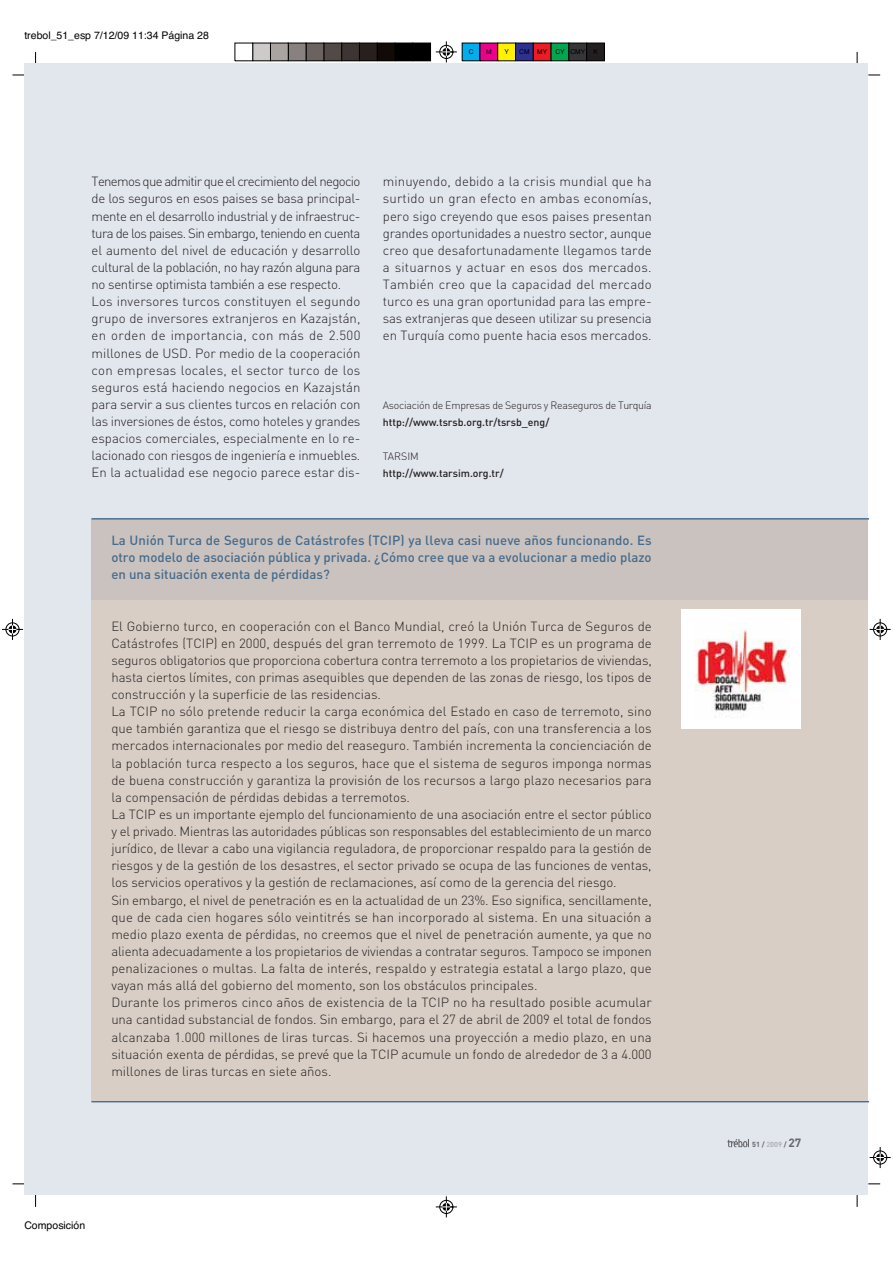
<style>
.page{position:relative;width:893px;height:1263px;background:#fff}
.page>*{position:absolute;margin:0;border:0;box-sizing:border-box;transform-origin:0 0}
.t1{font:300 13.2px/17.1px "DIN";color:#231f20}
.t2{font:500 13.2px/17.1px "DIN";color:#466b8c;text-align:justify}
.t3{font:500 10.5px "DIN";color:#231f20}
.t4{font:300 10.5px "DIN";letter-spacing:-.02em;color:#231f20}
.t5{font:10.5px "Helvetica";color:#000}
.t6{font:700 7.2px "DIN";color:#67686b}
.t7{font:6.6px "Helvetica";color:#000}
.s1{font-weight:500;color:#aeb0b3}
.s2{color:#aeb0b3}
.s3{font-size:11.85px}
</style>
<div class="page">
<svg style="left:35px;top:1195px;width:1px;height:12px"></svg>
<svg style="left:35px;top:52px;width:1px;height:12px"></svg>
<svg style="left:868px;top:75px;width:12px;height:1px"></svg>
<svg style="left:857px;top:52px;width:1px;height:12px"></svg>
<svg style="left:868px;top:1184px;width:12px;height:1px"></svg>
<svg style="left:857px;top:1195px;width:1px;height:12px"></svg>
<svg style="left:436px;top:41px;width:21px;height:21px"></svg>
<svg style="left:436px;top:1196px;width:21px;height:21px"></svg>
<svg style="left:2px;top:619px;width:21px;height:21px"></svg>
<svg style="left:869px;top:619px;width:22px;height:21px"></svg>
<svg style="left:869px;top:1147px;width:22px;height:21px"></svg>
<div style="left:413px;top:43px;width:17px;height:18px;background:#000"></div>
<div style="left:413px;top:43px;width:18px;height:18px;border:1px solid #000"></div>
<div style="left:395px;top:43px;width:18px;height:18px;background:#000"></div>
<div style="left:377px;top:43px;width:18px;height:18px;background:#110a07"></div>
<div style="left:377px;top:43px;width:18px;height:18px;border:1px solid #000"></div>
<div style="left:359px;top:43px;width:18px;height:18px;background:#27201e"></div>
<div style="left:359px;top:43px;width:18px;height:18px;border:1px solid #000"></div>
<div style="left:342px;top:43px;width:17px;height:18px;background:#3c3533"></div>
<div style="left:341px;top:43px;width:18px;height:18px;border:1px solid #000"></div>
<div style="left:324px;top:43px;width:18px;height:18px;background:#524a47"></div>
<div style="left:324px;top:43px;width:18px;height:18px;border:1px solid #000"></div>
<div style="left:306px;top:43px;width:18px;height:18px;background:#6c6361"></div>
<div style="left:306px;top:43px;width:18px;height:18px;border:1px solid #000"></div>
<div style="left:288px;top:43px;width:18px;height:18px;background:#89817f"></div>
<div style="left:288px;top:43px;width:18px;height:18px;border:1px solid #000"></div>
<div style="left:270px;top:43px;width:18px;height:18px;background:#a9a3a1"></div>
<div style="left:270px;top:43px;width:18px;height:18px;border:1px solid #000"></div>
<div style="left:253px;top:43px;width:17px;height:18px;background:#cecac9"></div>
<div style="left:252px;top:43px;width:19px;height:18px;border:1px solid #000"></div>
<div style="left:235px;top:43px;width:18px;height:18px;border:1px solid #000"></div>
<div style="left:462px;top:43px;width:18px;height:18px;background:#00aeef"></div>
<div style="left:462px;top:43px;width:18px;height:18px;border:1px solid #000"></div>
<div style="left:480px;top:43px;width:18px;height:18px;background:#ec008c"></div>
<div style="left:498px;top:43px;width:17px;height:18px;background:#fff200"></div>
<div style="left:497px;top:43px;width:19px;height:18px;border:1px solid #000"></div>
<div style="left:515px;top:43px;width:18px;height:18px;background:#2e3092"></div>
<div style="left:515px;top:43px;width:18px;height:18px;border:1px solid #000"></div>
<div style="left:533px;top:43px;width:18px;height:18px;background:#ed1c24"></div>
<div style="left:533px;top:43px;width:18px;height:18px;border:1px solid #000"></div>
<div style="left:551px;top:43px;width:18px;height:18px;background:#00a650"></div>
<div style="left:551px;top:43px;width:18px;height:18px;border:1px solid #000"></div>
<div style="left:569px;top:43px;width:18px;height:18px;background:#363639"></div>
<div style="left:569px;top:43px;width:18px;height:18px;border:1px solid #000"></div>
<div style="left:587px;top:43px;width:17px;height:18px;background:#231f20"></div>
<div style="left:586px;top:43px;width:18px;height:18px;border:1px solid #000"></div>
<div style="left:24px;top:64px;width:844px;height:1131px;background:#e2e6ed"></div>
<div style="left:92px;top:519px;width:776px;height:583px;background:#cac2be"></div>
<div style="left:92px;top:600px;width:776px;height:502px;background:#d8cec5"></div>
<hr style="left:92px;top:518px;width:776px;height:1px;background:#466b8c">
<hr style="left:92px;top:1101px;width:776px;height:1px;background:#466b8c">
<img style="left:727px;top:1140px;width:21px;height:7px">
<div style="left:681px;top:609px;width:120px;height:119px;background:#fff"></div>
<img style="left:694px;top:623px;width:96px;height:95px">
<p class="t5" style="left:24px;top:31px;width:186px">trebol_51_esp 7/12/09 11:34 Página 28</p>
<p class="t7" style="left:469px;top:49px;width:6px">C</p>
<p class="t7" style="left:486px;top:49px;width:7px">M</p>
<p class="t7" style="left:504px;top:49px;width:6px">Y</p>
<p class="t7" style="left:519px;top:49px;width:29px">CM MY</p>
<p class="t7" style="left:555px;top:49px;width:31px">CY CMY</p>
<p class="t7" style="left:593px;top:49px;width:6px">K</p>
<p class="t1" style="left:92px;top:175px;width:270px">Tenemos que admitir que el crecimiento del negocio de los seguros en esos paises se basa principal&shy;mente en el desarrollo industrial y de infraestruc&shy;tura de los paises. Sin embargo, teniendo en cuenta el aumento del nivel de educación y desarrollo cultural de la población, no hay razón alguna para no sentirse optimista también a ese respecto.<br>Los inversores turcos constituyen el segundo grupo de inversores extranjeros en Kazajstán, en orden de importancia, con más de 2.500 millones de USD. Por medio de la cooperación con empresas locales, el sector turco de los seguros está haciendo negocios en Kazajstán para servir a sus clientes turcos en relación con las inversiones de éstos, como hoteles y grandes espacios comerciales, especialmente en lo re&shy;lacionado con riesgos de ingeniería e inmuebles.<br>En la actualidad ese negocio parece estar dis-</p>
<p class="t1" style="left:383px;top:175px;width:270px;text-align:justify">minuyendo, debido a la crisis mundial que ha surtido un gran efecto en ambas economías, pero sigo creyendo que esos paises presentan grandes oportunidades a nuestro sector, aunque creo que desafortunadamente llegamos tarde a situarnos y actuar en esos dos mercados.<br>También creo que la capacidad del mercado turco es una gran oportunidad para las empre&shy;sas extranjeras que deseen utilizar su presencia en Turquía como puente hacia esos mercados.</p>
<p class="t4" style="left:383px;top:401px;width:270px">Asociación de Empresas de Seguros y Reaseguros de Turquía</p>
<p class="t3" style="left:383px;top:418px;width:168px">http://www.tsrsb.org.tr/tsrsb_eng/</p>
<p class="t4" style="left:383px;top:453px;width:38px">TARSIM</p>
<p class="t3" style="left:383px;top:470px;width:123px">http://www.tarsim.org.tr/</p>
<p class="t2" style="left:111px;top:533px;width:542px">La Unión Turca de Seguros de Catástrofes (TCIP) ya lleva casi nueve años funcionando. Es otro modelo de asociación pública y privada. ¿Cómo cree que va a evolucionar a medio plazo en una situación exenta de pérdidas?</p>
<p class="t1" style="left:111px;top:619px;width:542px">El Gobierno turco, en cooperación con el Banco Mundial, creó la Unión Turca de Seguros de Catástrofes (TCIP) en 2000, después del gran terremoto de 1999. La TCIP es un programa de seguros obligatorios que proporciona cobertura contra terremoto a los propietarios de viviendas, hasta ciertos límites, con primas asequibles que dependen de las zonas de riesgo, los tipos de construcción y la superficie de las residencias.<br>La TCIP no sólo pretende reducir la carga económica del Estado en caso de terremoto, sino que también garantiza que el riesgo se distribuya dentro del país, con una transferencia a los mercados internacionales por medio del reaseguro. También incrementa la concienciación de la población turca respecto a los seguros, hace que el sistema de seguros imponga normas de buena construcción y garantiza la provisión de los recursos a largo plazo necesarios para la compensación de pérdidas debidas a terremotos.<br>La TCIP es un importante ejemplo del funcionamiento de una asociación entre el sector público y el privado. Mientras las autoridades públicas son responsables del establecimiento de un marco jurídico, de llevar a cabo una vigilancia reguladora, de proporcionar respaldo para la gestión de riesgos y de la gestión de los desastres, el sector privado se ocupa de las funciones de ventas, los servicios operativos y la gestión de reclamaciones, así como de la gerencia del riesgo.<br>Sin embargo, el nivel de penetración es en la actualidad de un 23%. Eso significa, sencillamente, que de cada cien hogares sólo veintitrés se han incorporado al sistema. En una situación a medio plazo exenta de pérdidas, no creemos que el nivel de penetración aumente, ya que no alienta adecuadamente a los propietarios de viviendas a contratar seguros. Tampoco se imponen penalizaciones o multas. La falta de interés, respaldo y estrategia estatal a largo plazo, que vayan más allá del gobierno del momento, son los obstáculos principales.<br>Durante los primeros cinco años de existencia de la TCIP no ha resultado posible acumular una cantidad substancial de fondos. Sin embargo, para el 27 de abril de 2009 el total de fondos alcanzaba 1.000 millones de liras turcas. Si hacemos una proyección a medio plazo, en una situación exenta de pérdidas, se prevé que la TCIP acumule un fondo de alrededor de 3 a 4.000 millones de liras turcas en siete años.</p>
<p class="t5" style="left:24px;top:1222px;width:62px">Composición</p>
<p class="t6" style="left:752px;top:1141px;width:50px">51 / <span class="s1">2</span><span class="s2">009</span> / <span class="s3">27</span></p>
</div>
